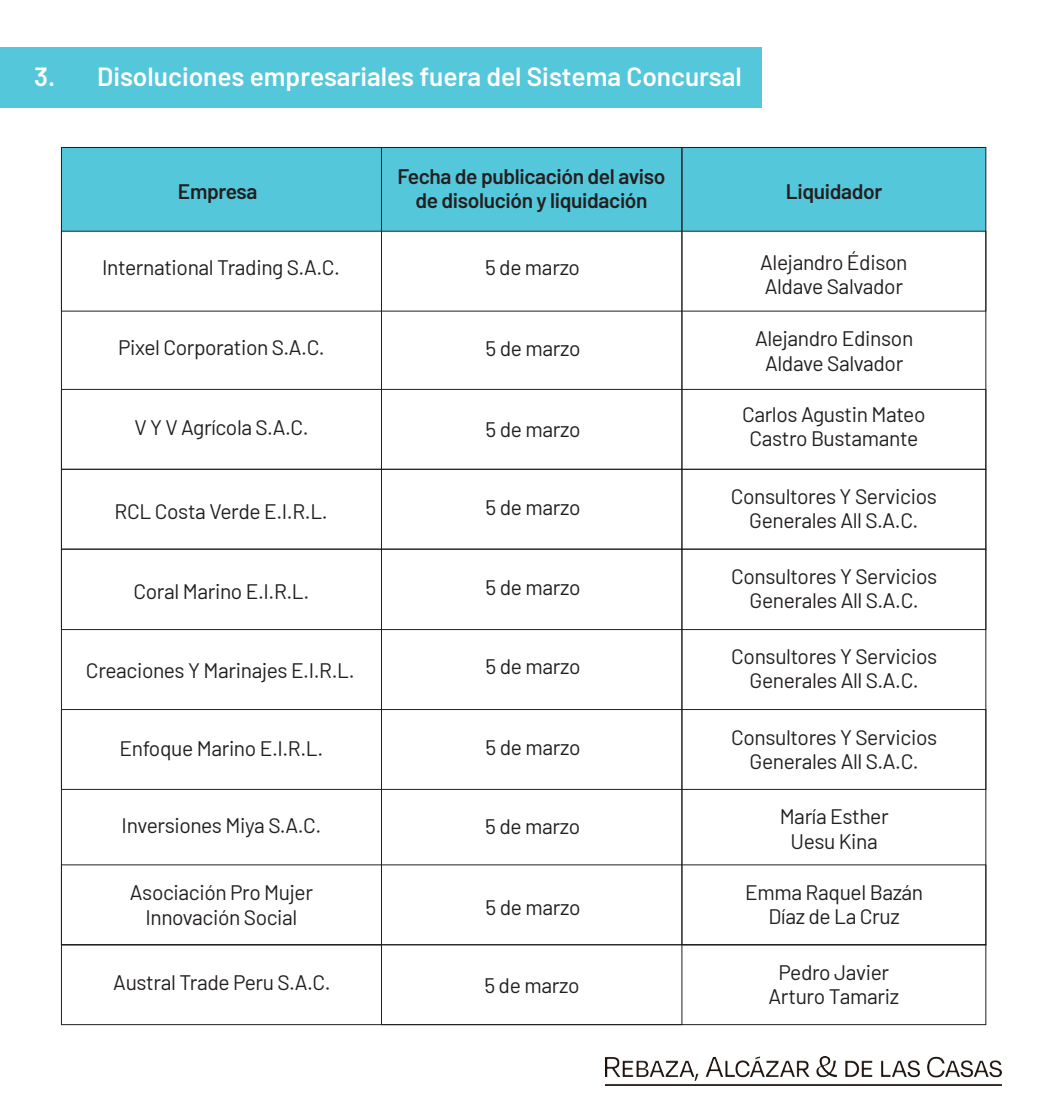
<style>
.page{position:relative;width:1042px;height:1105px;background:#fff}
.page>*{position:absolute;margin:0;border:0;box-sizing:border-box;transform-origin:0 0}
.t1{font:600 26.25px "Barlow";color:#fff}
.t2{font:21px/24.5px "Barlow";letter-spacing:-.02em;color:#231f20;text-align:center}
.t3{font:600 21px/24.5px "Barlow";letter-spacing:-.02em;color:#231f20;text-align:center}
</style>
<div class="page">
<div style="left:61px;top:944px;width:925px;height:81px;border:1px solid #231f20"></div>
<div style="left:61px;top:147px;width:925px;height:84px;background:#55c7da"></div>
<div style="left:61px;top:389px;width:925px;height:81px;border:1px solid #231f20"></div>
<div style="left:61px;top:469px;width:925px;height:81px;border:1px solid #231f20"></div>
<div style="left:61px;top:549px;width:925px;height:81px;border:1px solid #231f20"></div>
<div style="left:61px;top:709px;width:925px;height:81px;border:1px solid #231f20"></div>
<div style="left:0;top:47px;width:762px;height:61px;background:#55c7da"></div>
<img style="left:605px;top:1057px;width:396px;height:28px">
<div style="left:61px;top:864px;width:925px;height:81px;border:1px solid #231f20"></div>
<p class="t1" style="left:34px;top:57px;width:709px">3. Disoluciones empresariales fuera del Sistema Concursal</p>
<p class="t3" style="left:397px;top:162px;width:270px">Fecha de publicación del aviso de disolución y liquidación</p>
<p class="t3" style="left:178px;top:177px;width:81px">Empresa</p>
<p class="t3" style="left:786px;top:177px;width:98px">Liquidador</p>
<p class="t2" style="left:102px;top:254px;width:239px">International Trading S.A.C.</p>
<p class="t2" style="left:485px;top:254px;width:97px">5 de marzo</p>
<p class="t2" style="left:760px;top:248px;width:149px;text-align:left">Alejandro Édison<br>Aldave Salvador</p>
<p class="t2" style="left:118px;top:333px;width:208px">Pixel Corporation S.A.C.</p>
<p class="t2" style="left:485px;top:334px;width:97px">5 de marzo</p>
<p class="t2" style="left:755px;top:325px;width:160px">Alejandro Edinson<br>Aldave Salvador</p>
<p class="t2" style="left:134px;top:414px;width:176px">V Y V Agrícola S.A.C.</p>
<p class="t2" style="left:485px;top:416px;width:97px">5 de marzo</p>
<p class="t2" style="left:742px;top:400px;width:185px">Carlos Agustin Mateo<br>Castro Bustamante</p>
<p class="t2" style="left:115px;top:498px;width:215px">RCL Costa Verde E.I.R.L.</p>
<p class="t2" style="left:485px;top:493px;width:97px">5 de marzo</p>
<p class="t2" style="left:731px;top:483px;width:207px">Consultores Y Servicios<br>Generales All S.A.C.</p>
<p class="t2" style="left:133px;top:578px;width:177px">Coral Marino E.I.R.L.</p>
<p class="t2" style="left:485px;top:573px;width:97px">5 de marzo</p>
<p class="t2" style="left:731px;top:563px;width:207px">Consultores Y Servicios<br>Generales All S.A.C.</p>
<p class="t2" style="left:86px;top:656px;width:270px">Creaciones Y Marinajes E.I.R.L.</p>
<p class="t2" style="left:485px;top:653px;width:97px">5 de marzo</p>
<p class="t2" style="left:731px;top:642px;width:207px">Consultores Y Servicios<br>Generales All S.A.C.</p>
<p class="t2" style="left:120px;top:735px;width:205px">Enfoque Marino E.I.R.L.</p>
<p class="t2" style="left:485px;top:733px;width:97px">5 de marzo</p>
<p class="t2" style="left:731px;top:723px;width:207px">Consultores Y Servicios<br>Generales All S.A.C.</p>
<p class="t2" style="left:122px;top:811px;width:201px">Inversiones Miya S.A.C.</p>
<p class="t2" style="left:485px;top:813px;width:97px">5 de marzo</p>
<p class="t2" style="left:779px;top:803px;width:111px">María Esther<br>Uesu Kina</p>
<p class="t2" style="left:130px;top:879px;width:185px">Asociación Pro Mujer<br>Innovación Social</p>
<p class="t2" style="left:485px;top:893px;width:97px">5 de marzo</p>
<p class="t2" style="left:113px;top:969px;width:219px">Austral Trade Peru S.A.C.</p>
<p class="t2" style="left:484px;top:972px;width:97px">5 de marzo</p>
<p class="t2" style="left:745px;top:878px;width:180px">Emma Raquel Bazán<br>Díaz de La Cruz</p>
<p class="t2" style="left:768px;top:958px;width:132px">Pedro Javier<br>Arturo Tamariz</p>
</div>
